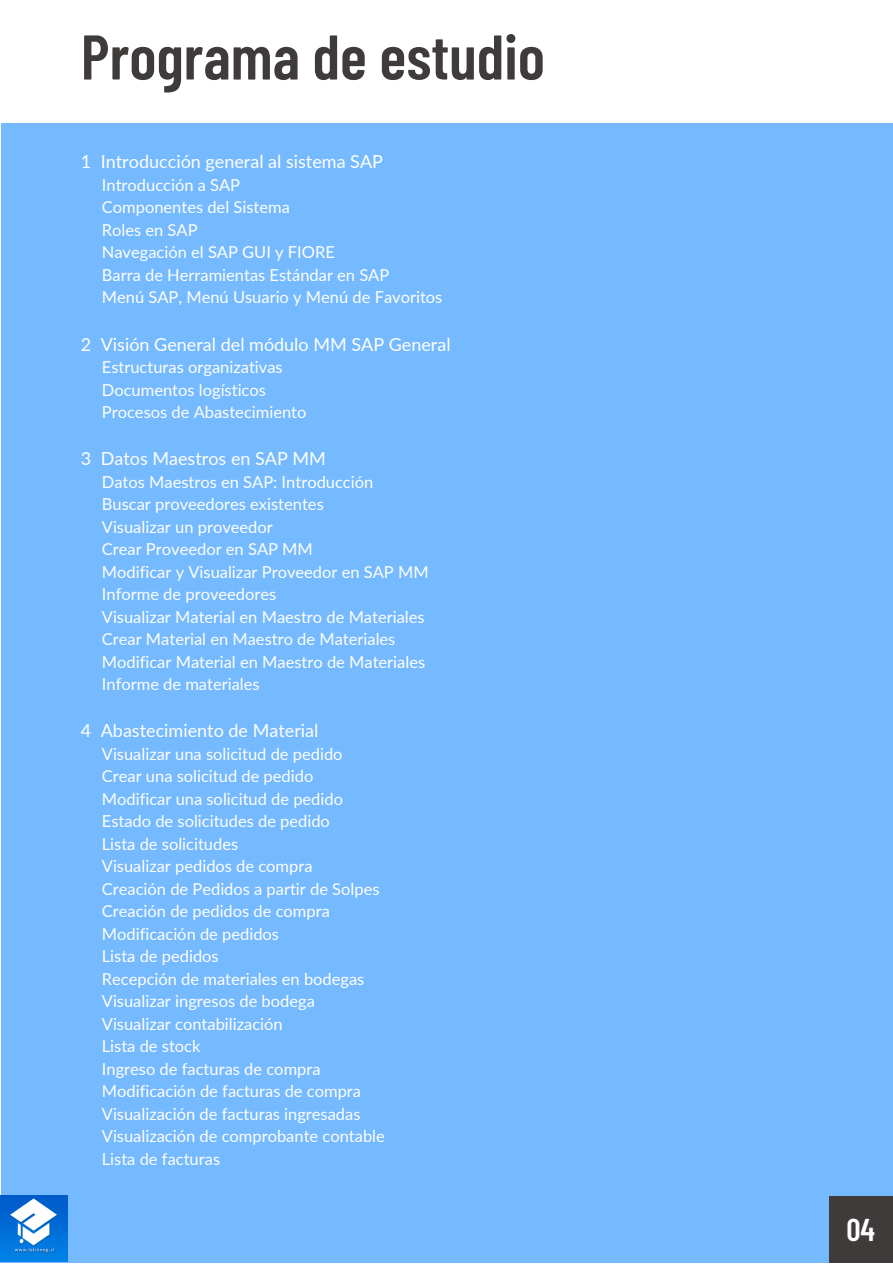
<style>
.page{position:relative;width:893px;height:1264px;background:#fff}
.page>*{position:absolute;margin:0;border:0;box-sizing:border-box;transform-origin:0 0}
.t1{font:600 63px "Barlow Condensed";color:#403b3b}
.t2{font:600 31.5px "Barlow Condensed";color:#fff}
.t3{font:18px "Lato";color:#fff}
.t4{font:16.5px/22.5px "Lato";color:#fff}
</style>
<div class="page">
<div style="left:1px;top:124px;width:891px;height:1086px;background:#75b9ff"></div>
<div style="left:824px;top:1195px;width:68px;height:67px;background:#403b3b"></div>
<div style="left:0;top:1195px;width:828px;height:67px;background:#75b9ff"></div>
<img style="left:0;top:1195px;width:67px;height:66px">
<h1 class="t1" style="left:81px;top:17px;width:465px">Programa de estudio</h1>
<p class="t3" style="left:81px;top:151px;width:304px">1️⃣ Introducción general al sistema SAP</p>
<p class="t4" style="left:102px;top:173px;width:342px">Introducción a SAP<br>Componentes del Sistema<br>Roles en SAP<br>Navegación el SAP GUI y FIORE<br>Barra de Herramientas Estándar en SAP<br>Menú SAP, Menú Usuario y Menú de Favoritos</p>
<p class="t3" style="left:81px;top:333px;width:371px">2️⃣ Visión General del módulo MM SAP General</p>
<p class="t4" style="left:102px;top:355px;width:206px">Estructuras organizativas<br>Documentos logísticos<br>Procesos de Abastecimiento</p>
<p class="t3" style="left:81px;top:447px;width:247px">3️⃣ Datos Maestros en SAP MM</p>
<p class="t4" style="left:102px;top:470px;width:328px">Datos Maestros en SAP: Introducción<br>Buscar proveedores existentes<br>Visualizar un proveedor<br>Crear Proveedor en SAP MM<br>Modificar y Visualizar Proveedor en SAP MM Informe de proveedores<br>Visualizar Material en Maestro de Materiales Crear Material en Maestro de Materiales Modificar Material en Maestro de Materiales Informe de materiales</p>
<p class="t3" style="left:81px;top:719px;width:239px">4️⃣ Abastecimiento de Material</p>
<p class="t4" style="left:102px;top:742px;width:284px">Visualizar una solicitud de pedido<br>Crear una solicitud de pedido<br>Modificar una solicitud de pedido<br>Estado de solicitudes de pedido<br>Lista de solicitudes<br>Visualizar pedidos de compra<br>Creación de Pedidos a partir de Solpes<br>Creación de pedidos de compra<br>Modificación de pedidos<br>Lista de pedidos<br>Recepción de materiales en bodegas<br>Visualizar ingresos de bodega<br>Visualizar contabilización<br>Lista de stock<br>Ingreso de facturas de compra<br>Modificación de facturas de compra<br>Visualización de facturas ingresadas<br>Visualización de comprobante contable<br>Lista de facturas</p>
<h2 class="t2" style="left:846px;top:1209px;width:30px">04</h2>
</div>
